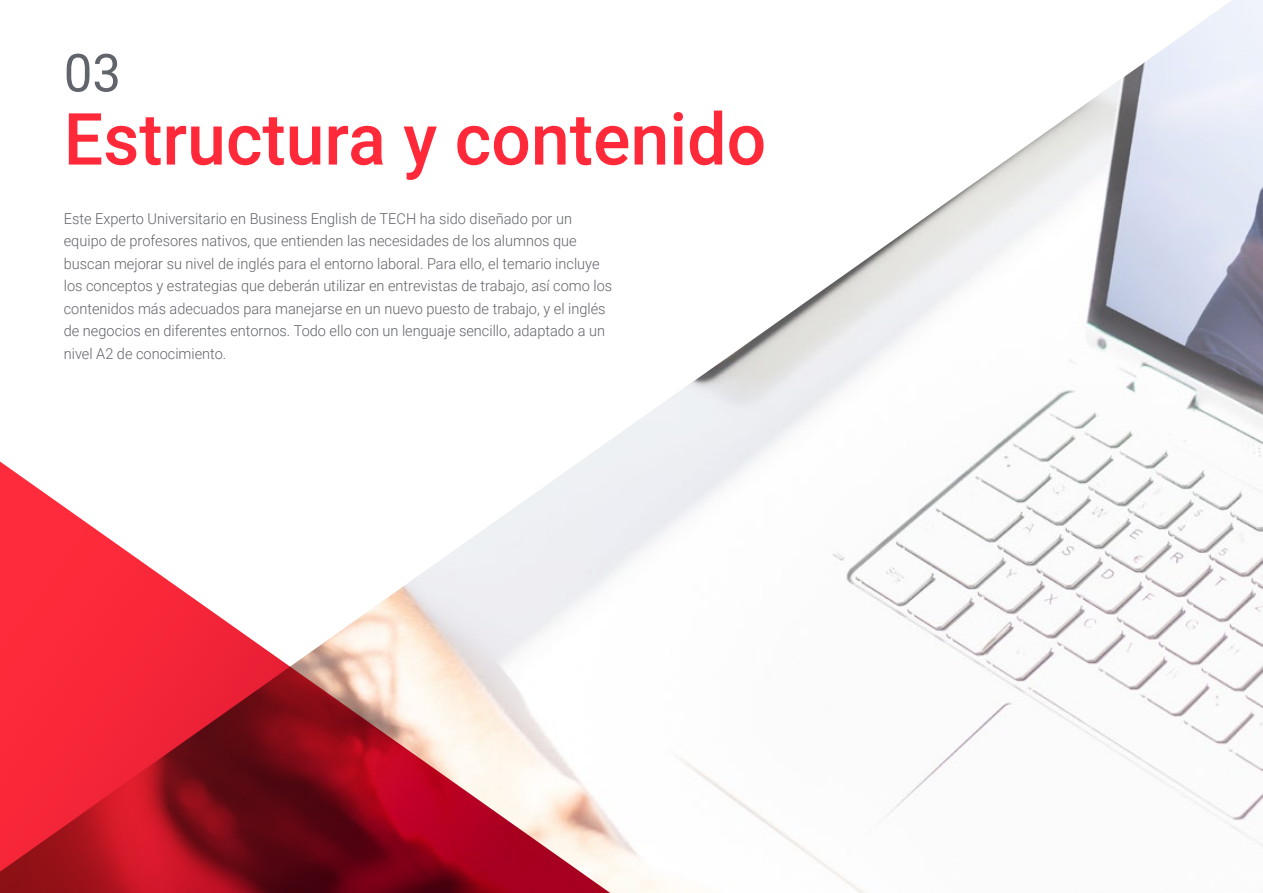
<style>
.page{position:relative;width:1263px;height:893px;background:#fff}
.page>*{position:absolute;margin:0;border:0;box-sizing:border-box;transform-origin:0 0}
.t1{font:500 72px "Roboto";color:#ff293a}
.t2{font:52.5px "Roboto";color:#61646a}
.t3{font:300 15px/22.5px "Roboto";color:#61646a}
</style>
<div class="page">
<img style="left:603px;top:0;width:660px;height:893px">
<svg style="left:0;top:446px;width:640px;height:447px"></svg>
<h2 class="t2" style="left:64px;top:36px;width:59px">03</h2>
<h1 class="t1" style="left:64px;top:89px;width:704px">Estructura y contenido</h1>
<p class="t3" style="left:64px;top:207px;width:550px">Este Experto Universitario en Business English de TECH ha sido diseñado por un equipo de profesores nativos, que entienden las necesidades de los alumnos que buscan mejorar su nivel de inglés para el entorno laboral. Para ello, el temario incluye los conceptos y estrategias que deberán utilizar en entrevistas de trabajo, así como los contenidos más adecuados para manejarse en un nuevo puesto de trabajo, y el inglés de negocios en diferentes entornos. Todo ello con un lenguaje sencillo, adaptado a un nivel A2 de conocimiento.</p>
</div>
